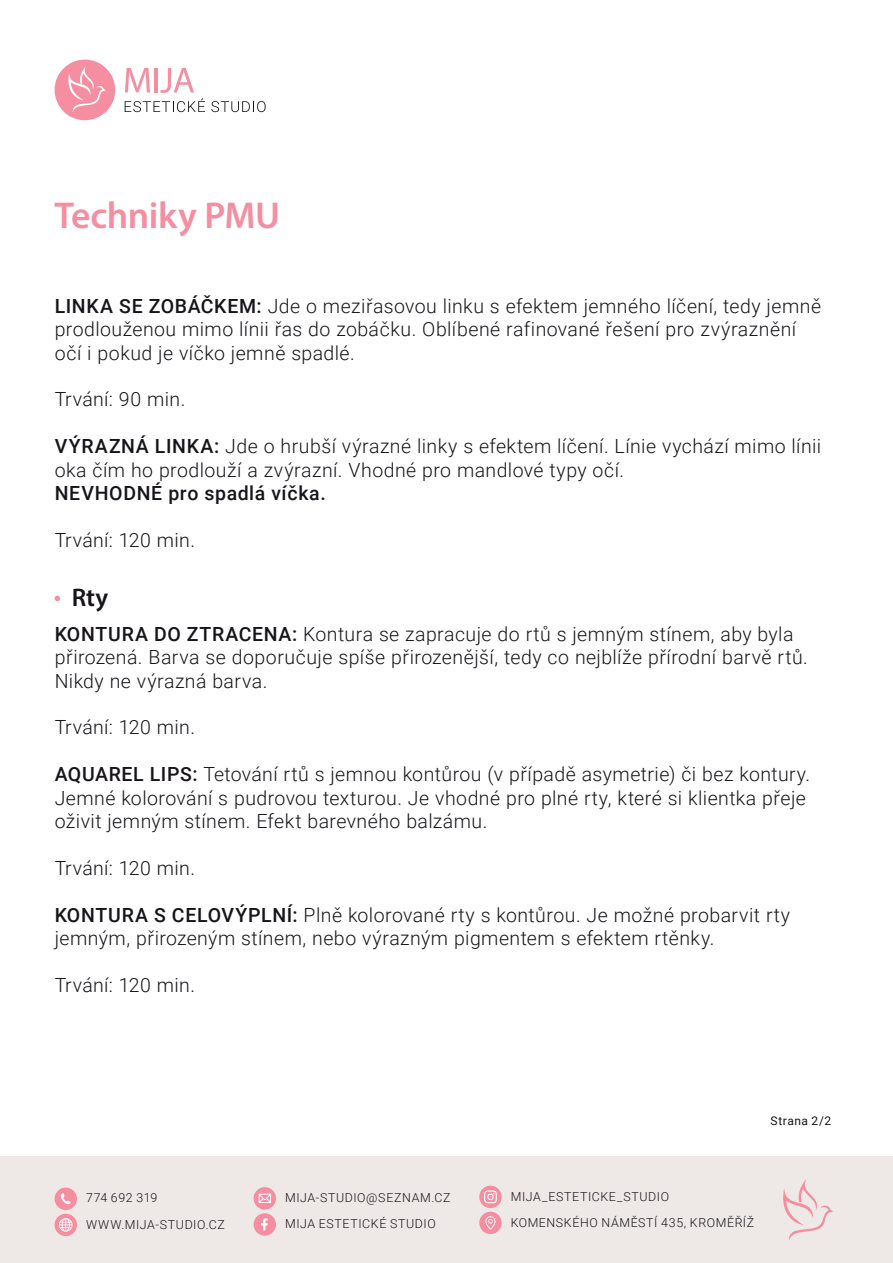
<style>
.page{position:relative;width:893px;height:1263px;background:#fff}
.page>*{position:absolute;margin:0;border:0;box-sizing:border-box;transform-origin:0 0}
.t1{font:600 37.5px "Myriad Pro";letter-spacing:-.01em;color:#f48ea1}
.t2{font:600 25.5px "Myriad Pro";color:#171419}
.t3{font:300 19.5px/23.4px "Roboto";letter-spacing:.02em;color:#18151a}
.t4{font:500 19.5px "Roboto";letter-spacing:.03em;color:#18151a}
.t5{font:300 12.45px "Roboto";letter-spacing:.045em;color:#18151a}
.t6{font:300 12.3px "Roboto";letter-spacing:.045em;color:#18151a}
.t7{font:12px "Roboto";letter-spacing:.04em;color:#18151a}
.s1{font-weight:500}
</style>
<div class="page">
<div style="left:0;top:1157px;width:893px;height:106px;background:#eee9e7"></div>
<div style="left:55px;top:60px;width:60px;height:60px;background:#f48ea0;border-radius:50%"></div>
<svg style="left:125px;top:68px;width:80px;height:44px"></svg>
<svg style="left:211px;top:101px;width:55px;height:11px"></svg>
<svg style="left:68px;top:66px;width:38px;height:46px"></svg>
<svg style="left:783px;top:1179px;width:50px;height:61px"></svg>
<div style="left:254px;top:1213px;width:22px;height:22px;background:#f48ea0;border-radius:50%"></div>
<svg style="left:261px;top:1218px;width:7px;height:12px"></svg>
<div style="left:254px;top:1187px;width:22px;height:22px;background:#f48ea0;border-radius:50%"></div>
<svg style="left:259px;top:1194px;width:12px;height:9px"></svg>
<div style="left:55px;top:1214px;width:22px;height:22px;background:#f48ea0;border-radius:50%"></div>
<svg style="left:59px;top:1218px;width:14px;height:14px"></svg>
<div style="left:55px;top:1187px;width:22px;height:23px;background:#f48ea0;border-radius:50%"></div>
<svg style="left:61px;top:1193px;width:10px;height:11px"></svg>
<div style="left:479px;top:1186px;width:23px;height:22px;background:#f48ea0;border-radius:50%"></div>
<svg style="left:484px;top:1190px;width:13px;height:13px"></svg>
<div style="left:479px;top:1212px;width:23px;height:22px;background:#f48ea0;border-radius:50%"></div>
<svg style="left:485px;top:1216px;width:10px;height:14px"></svg>
<svg style="left:55px;top:596px;width:5px;height:5px"></svg>
<h1 class="t1" style="left:55px;top:191px;width:227px">Techniky PMU</h1>
<p class="t3" style="left:55px;top:293px;width:768px"><span class="s1">LINKA SE ZOBÁČKEM:</span> Jde o meziřasovou linku s efektem jemného líčení, tedy jemně prodlouženou mimo línii řas do zobáčku. Oblíbené rafinované řešení pro zvýraznění očí i pokud je víčko jemně spadlé.</p>
<p class="t3" style="left:55px;top:387px;width:132px">Trvání: 90 min.</p>
<p class="t3" style="left:55px;top:434px;width:768px"><span class="s1">VÝRAZNÁ LINKA:</span> Jde o hrubší výrazné linky s efektem líčení. Línie vychází mimo línii oka čím ho prodlouží a zvýrazní. Vhodné pro mandlové typy očí.</p>
<p class="t4" style="left:55px;top:479px;width:273px">NEVHODNÉ pro spadlá víčka.</p>
<p class="t3" style="left:55px;top:527px;width:142px">Trvání: 120 min.</p>
<h2 class="t2" style="left:72px;top:581px;width:38px">Rty</h2>
<p class="t3" style="left:55px;top:621px;width:755px"><span class="s1">KONTURA DO ZTRACENA:</span> Kontura se zapracuje do rtů s jemným stínem, aby byla přirozená. Barva se doporučuje spíše přirozenější, tedy co nejblíže přírodní barvě rtů.<br>Nikdy ne výrazná barva.</p>
<p class="t3" style="left:55px;top:715px;width:142px">Trvání: 120 min.</p>
<p class="t3" style="left:55px;top:762px;width:757px"><span class="s1">AQUAREL LIPS:</span> Tetování rtů s jemnou kontůrou (v případě asymetrie) či bez kontury.<br>Jemné kolorování s pudrovou texturou. Je vhodné pro plné rty, které si klientka přeje oživit jemným stínem. Efekt barevného balzámu.</p>
<p class="t3" style="left:55px;top:855px;width:142px">Trvání: 120 min.</p>
<p class="t3" style="left:55px;top:902px;width:737px"><span class="s1">KONTURA S CELOVÝPLNÍ:</span> Plně kolorované rty s kontůrou. Je možné probarvit rty jemným, přirozeným stínem, nebo výrazným pigmentem s efektem rtěnky.</p>
<p class="t3" style="left:55px;top:972px;width:142px">Trvání: 120 min.</p>
<p class="t7" style="left:770px;top:1112px;width:62px">Strana 2/2</p>
<p class="t5" style="left:86px;top:1189px;width:73px">774 692 319</p>
<p class="t5" style="left:511px;top:1187px;width:160px">MIJA_ESTETICKE_STUDIO</p>
<p class="t6" style="left:511px;top:1213px;width:245px">KOMENSKÉHO NÁMĚSTÍ 435, KROMĚŘÍŽ</p>
<p class="t5" style="left:285px;top:1189px;width:167px">MIJA-STUDIO@SEZNAM.CZ</p>
<p class="t5" style="left:285px;top:1215px;width:152px">MIJA ESTETICKÉ STUDIO</p>
<p class="t5" style="left:86px;top:1215px;width:140px">WWW.MIJA-STUDIO.CZ</p>
</div>
